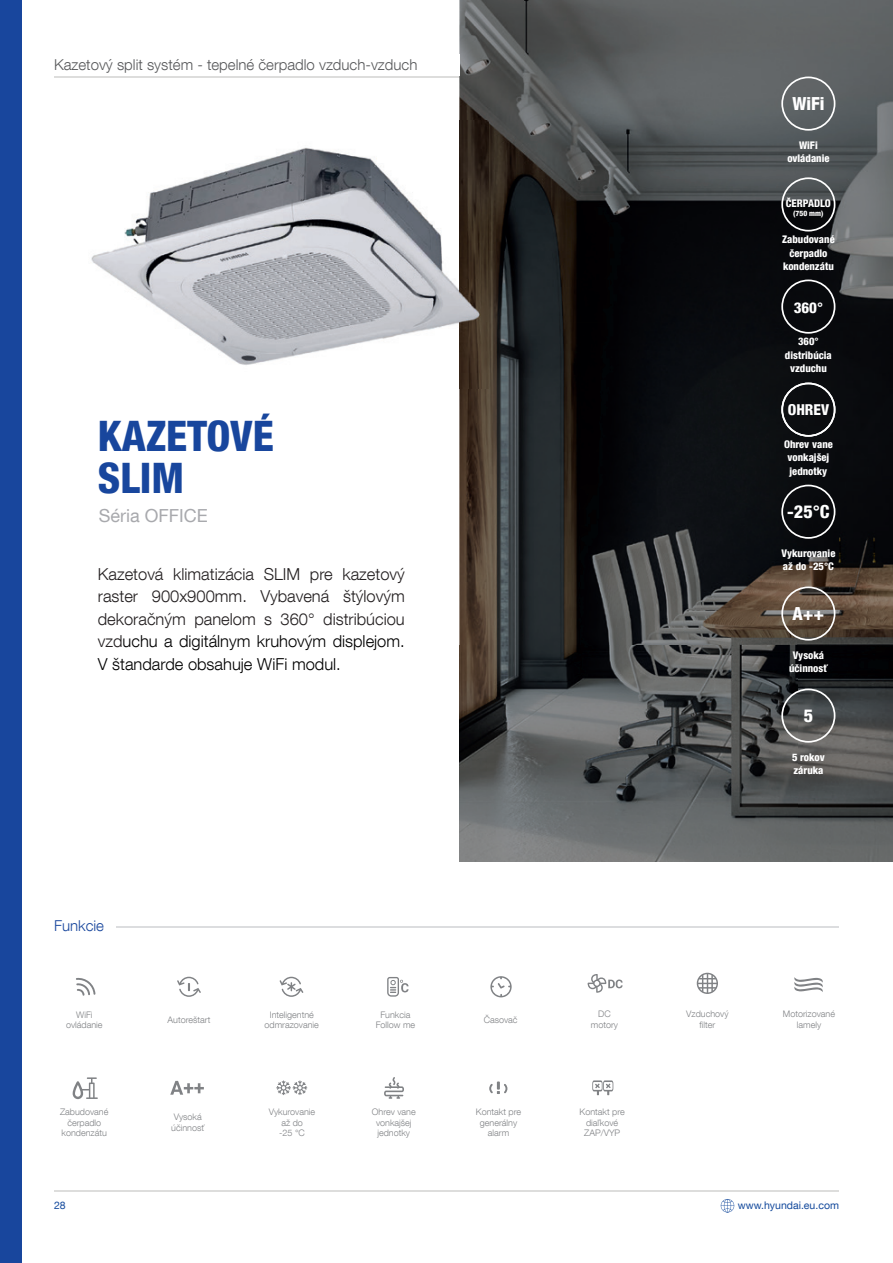
<style>
.page{position:relative;width:893px;height:1263px;background:#fff}
.page>*{position:absolute;margin:0;border:0;box-sizing:border-box;transform-origin:0 0}
.t1{font:800 condensed 42px/42px "Helvetica Neue LT Com";color:#18469d}
.t2{font:800 condensed 18px "Helvetica Neue LT Com";color:#fff}
.t3{font:18px "Helvetica Neue LT Com";color:#a8a9ad}
.t4{font:300 16.5px/22.5px "Helvetica Neue LT Com";color:#231f20;text-align:justify}
.t5{font:300 15px "Helvetica Neue LT Com";color:#57585a}
.t6{font:800 condensed 15px "Helvetica Neue LT Com";color:#fff}
.t7{font:300 15px "Helvetica Neue LT Com";color:#18469d}
.t8{font:800 condensed 10.5px/13.5px "Helvetica Neue LT Com";color:#fff;text-align:center}
.t9{font:10.5px "Helvetica Neue LT Com";color:#13499c}
.t10{font:300 9px/10.8px "Helvetica Neue LT Com";color:#808285;text-align:center}
.t11{font:800 condensed 7.5px "Helvetica Neue LT Com";color:#fff}
.s1{color:#000001}
</style>
<div class="page">
<svg style="left:721px;top:1199px;width:13px;height:13px"></svg>
<hr style="left:54px;top:1191px;width:785px;height:1px;background:#dddddc">
<hr style="left:54px;top:76px;width:785px;height:2px;background:#dddddc">
<img style="left:459px;top:0;width:434px;height:861px">
<div style="left:0;top:0;width:21px;height:1263px;background:#18469d"></div>
<hr style="left:117px;top:926px;width:722px;height:1px;background:#dcdddf">
<img style="left:91px;top:120px;width:398px;height:268px">
<svg style="left:73px;top:1077px;width:25px;height:22px"></svg>
<svg style="left:794px;top:977px;width:29px;height:15px"></svg>
<svg style="left:697px;top:973px;width:21px;height:21px"></svg>
<svg style="left:588px;top:974px;width:35px;height:19px"></svg>
<svg style="left:384px;top:1077px;width:20px;height:22px"></svg>
<svg style="left:76px;top:977px;width:19px;height:19px"></svg>
<svg style="left:177px;top:977px;width:24px;height:20px"></svg>
<svg style="left:280px;top:977px;width:23px;height:20px"></svg>
<svg style="left:387px;top:977px;width:22px;height:20px"></svg>
<svg style="left:490px;top:976px;width:22px;height:21px"></svg>
<svg style="left:170px;top:1081px;width:34px;height:14px"></svg>
<svg style="left:276px;top:1080px;width:31px;height:15px"></svg>
<svg style="left:592px;top:1080px;width:21px;height:15px"></svg>
<svg style="left:489px;top:1081px;width:18px;height:13px"></svg>
<svg style="left:781px;top:485px;width:54px;height:54px;background:#202124"></svg>
<svg style="left:781px;top:688px;width:54px;height:55px;background:#5c5e5e"></svg>
<svg style="left:781px;top:586px;width:54px;height:55px;background:#6c5f53"></svg>
<svg style="left:781px;top:77px;width:54px;height:54px;background:#6b7072"></svg>
<svg style="left:781px;top:177px;width:54px;height:54px;background:#3a3d3f"></svg>
<svg style="left:781px;top:280px;width:54px;height:54px;background:#1f2023"></svg>
<svg style="left:781px;top:383px;width:54px;height:54px;background:#26282a"></svg>
<h3 class="t5" style="left:54px;top:55px;width:365px">Kazetový split systém - tepelné čerpadlo vzduch-vzduch</h3>
<h1 class="t1" style="left:98px;top:414px;width:177px">KAZETOVÉ<br>SLIM</h1>
<h2 class="t3" style="left:99px;top:504px;width:110px">Séria OFFICE</h2>
<h3 class="t4" style="left:98px;top:562px;width:308px">Kazetová klimatizácia SLIM pre kazetový raster 900x900mm. Vybavená štýlovým dekoračným panelom s 360° distribúciou vzd<span class="s1">uchu a digitálnym kruhovým displejom.<br>V štandarde obsahuje WiFi modul.</span></h3>
<h3 class="t7" style="left:54px;top:916px;width:52px">Funkcie</h3>
<p class="t10" style="left:66px;top:1009px;width:38px">WiFi ovládanie</p>
<p class="t10" style="left:60px;top:1106px;width:50px">Zabudované čerpadlo kondenzátu</p>
<p class="t10" style="left:168px;top:1014px;width:44px">Autoreštart</p>
<p class="t10" style="left:265px;top:1009px;width:56px">Inteligentné odmrazovanie</p>
<p class="t10" style="left:376px;top:1009px;width:41px">Funkcia<br>Follow me</p>
<p class="t10" style="left:171px;top:1111px;width:35px;text-align:left">Vysoká účinnosť</p>
<p class="t10" style="left:269px;top:1106px;width:48px">Vykurovanie až do<br>-25 °C</p>
<p class="t10" style="left:372px;top:1106px;width:45px">Ohrev vane vonkajšej jednotky</p>
<h2 class="t2" style="left:792px;top:93px;width:34px">WiFi</h2>
<p class="t8" style="left:787px;top:138px;width:44px">WiFi ovládanie</p>
<p class="t8" style="left:786px;top:197px;width:47px">ČERPADLO</p>
<p class="t11" style="left:793px;top:209px;width:32px">(750 mm)</p>
<p class="t8" style="left:782px;top:233px;width:54px">Zabudované čerpadlo kondenzátu</p>
<h3 class="t6" style="left:794px;top:298px;width:31px">360°</h3>
<p class="t8" style="left:785px;top:335px;width:48px">360° distribúcia vzduchu</p>
<h3 class="t6" style="left:788px;top:400px;width:43px">OHREV</h3>
<p class="t8" style="left:784px;top:437px;width:50px">Ohrev vane vonkajšej jednotky</p>
<h2 class="t2" style="left:787px;top:501px;width:44px">-25°C</h2>
<p class="t8" style="left:781px;top:546px;width:56px;text-align:left">Vykurovanie až do -25°C</p>
<h2 class="t2" style="left:792px;top:602px;width:33px">A++</h2>
<p class="t8" style="left:789px;top:648px;width:40px">Vysoká účinnosť</p>
<h2 class="t2" style="left:804px;top:705px;width:11px">5</h2>
<p class="t8" style="left:792px;top:750px;width:34px;text-align:left">5 rokov záruka</p>
<p class="t10" style="left:591px;top:1008px;width:29px">DC motory</p>
<p class="t10" style="left:686px;top:1008px;width:44px">Vzduchový filter</p>
<p class="t10" style="left:484px;top:1014px;width:35px">Časovač</p>
<p class="t10" style="left:783px;top:1008px;width:54px">Motorizované lamely</p>
<p class="t10" style="left:476px;top:1106px;width:47px">Kontakt pre generálny alarm</p>
<p class="t10" style="left:580px;top:1106px;width:47px">Kontakt pre diaľkové<br>ZAP/VYP</p>
<p class="t9" style="left:54px;top:1198px;width:13px">28</p>
<p class="t9" style="left:738px;top:1198px;width:103px">www.hyundai.eu.com</p>
</div>
